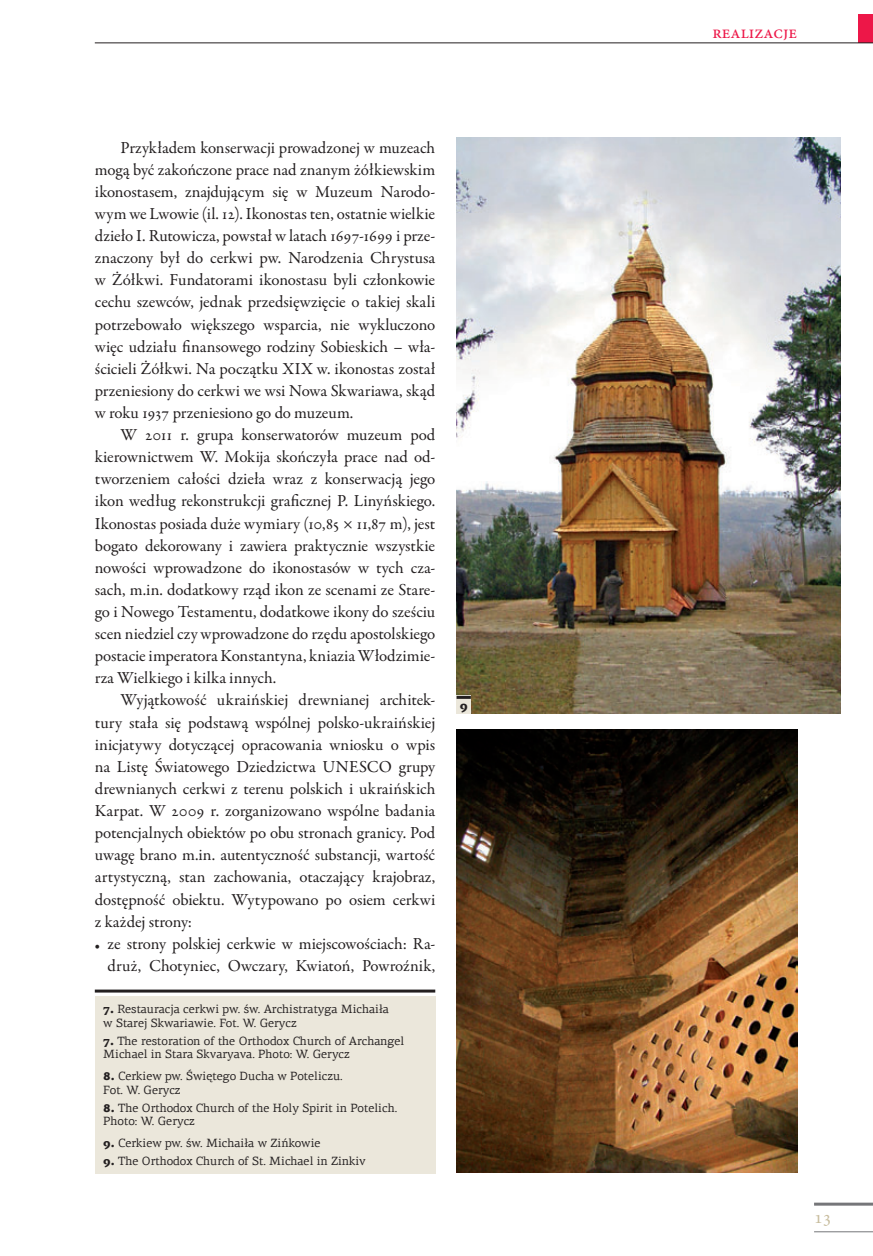
<style>
.page{position:relative;width:873px;height:1256px;background:#fff}
.page>*{position:absolute;margin:0;border:0;box-sizing:border-box;transform-origin:0 0}
.t1{font:18px "Minion Pro";color:#ed1748}
.t2{font:18px "Minion Pro";color:#c8bd9e}
.t3{font:16.8px/22px "Garamond Premr Pro";color:#231f20;text-align:justify}
.t4{font:900 12.75px "PF Agora Serif Pro";color:#231f20}
.t5{font:12px/13.5px "PF Agora Serif Pro";color:#231f20}
.s1{font-size:12px}
.s2{font-weight:900}
</style>
<div class="page">
<div style="left:857px;top:14px;width:15px;height:29px;background:#ed1748"></div>
<hr style="left:813px;top:1202px;width:59px;height:3px;background:#757679">
<hr style="left:813px;top:1231px;width:59px;height:1px;background:#757679">
<hr style="left:95px;top:43px;width:777px;height:1px;background:#231f20">
<div style="left:95px;top:996px;width:340px;height:177px;background:#ebe7db"></div>
<hr style="left:95px;top:989px;width:340px;height:3px;background:#231f20">
<img style="left:456px;top:137px;width:384px;height:577px">
<img style="left:456px;top:730px;width:340px;height:442px">
<div style="left:456px;top:696px;width:14px;height:18px;background:#ebe7db"></div>
<hr style="left:456px;top:696px;width:14px;height:3px;background:#231f20">
<p class="t3" style="left:95px;top:137px;width:342px;text-indent:25px">Przykładem konserwacji prowadzonej w muzeach mogą być zakończone prace nad znanym żółkiewskim ikonostasem, znajdującym się w Muzeum Narodo&shy;wym we Lwowie (il. 12). Ikonostas ten, ostatnie wielkie dzieło I. Rutowicza, powstał w latach 1697-1699 i prze&shy;znaczony był do cerkwi pw. Narodzenia Chrystusa w Żółkwi. Fundatorami ikonostasu byli członkowie cechu szewców, jednak przedsięwzięcie o takiej skali potrzebowało większego wsparcia, nie wykluczono więc udziału finansowego rodziny Sobieskich – wła&shy;ścicieli Żółkwi. Na początku XIX w. ikonostas został przeniesiony do cerkwi we wsi Nowa Skwariawa, skąd w roku 1937 przeniesiono go do muzeum.</p>
<p class="t3" style="left:95px;top:424px;width:342px;text-indent:25px">W 2011 r. grupa konserwatorów muzeum pod kierownictwem W. Mokija skończyła prace nad od&shy;tworzeniem całości dzieła wraz z konserwacją jego ikon według rekonstrukcji graficznej P. Linyńskiego.<br>Ikonostas posiada duże wymiary (10,85 × 11,87 m), jest bogato dekorowany i zawiera praktycznie wszystkie nowości wprowadzone do ikonostasów w tych cza&shy;sach, m.in. dodatkowy rząd ikon ze scenami ze Stare&shy;go i Nowego Testamentu, dodatkowe ikony do sześciu scen niedziel czy wprowadzone do rzędu apostolskiego postacie imperatora Konstantyna, kniazia Włodzimie&shy;rza Wielkiego i kilka innych.</p>
<p class="t3" style="left:95px;top:689px;width:342px;text-indent:25px">Wyjątkowość ukraińskiej drewnianej architek&shy;tury stała się podstawą wspólnej polsko-ukraińskiej inicjatywy dotyczącej opracowania wniosku o wpis na Listę Światowego Dziedzictwa UNESCO grupy drewnianych cerkwi z terenu polskich i ukraińskich Karpat. W 2009 r. zorganizowano wspólne badania potencjalnych obiektów po obu stronach granicy. Pod uwagę brano m.in. autentyczność substancji, wartość artystyczną, stan zachowania, otaczający krajobraz, dostępność obiektu. Wytypowano po osiem cerkwi z każdej strony:</p>
<p class="t3" style="left:95px;top:932px;width:342px;text-align:right"><span class="s1">•</span> ze strony polskiej cerkwie w miejscowościach: Ra&shy;druż, Chotyniec, Owczary, Kwiatoń, Powroźnik,</p>
<p class="t5" style="left:103px;top:1002px;width:287px"><span class="s2">7.</span> Restauracja cerkwi pw. św. Archistratyga Michaiła w Starej Skwariawie. Fot. W. Gerycz</p>
<p class="t5" style="left:103px;top:1033px;width:302px"><span class="s2">7.</span> The restoration of the Orthodox Church of Archangel<br>Michael in Stara Skvaryava. Photo: W. Gerycz</p>
<p class="t5" style="left:103px;top:1069px;width:241px"><span class="s2">8.</span> Cerkiew pw. Świętego Ducha w Poteliczu.<br>Fot. W. Gerycz</p>
<p class="t5" style="left:103px;top:1100px;width:295px"><span class="s2">8.</span> The Orthodox Church of the Holy Spirit in Potelich.<br>Photo: W. Gerycz</p>
<p class="t5" style="left:103px;top:1136px;width:219px"><span class="s2">9.</span> Cerkiew pw. św. Michaiła w Zińkowie</p>
<p class="t5" style="left:103px;top:1154px;width:264px"><span class="s2">9.</span> The Orthodox Church of St. Michael in Zinkiv</p>
<p class="t4" style="left:459px;top:697px;width:10px">9</p>
<p class="t1" style="left:712px;top:20px;width:86px">realizacje</p>
<p class="t2" style="left:813px;top:1204px;width:19px">13</p>
</div>
